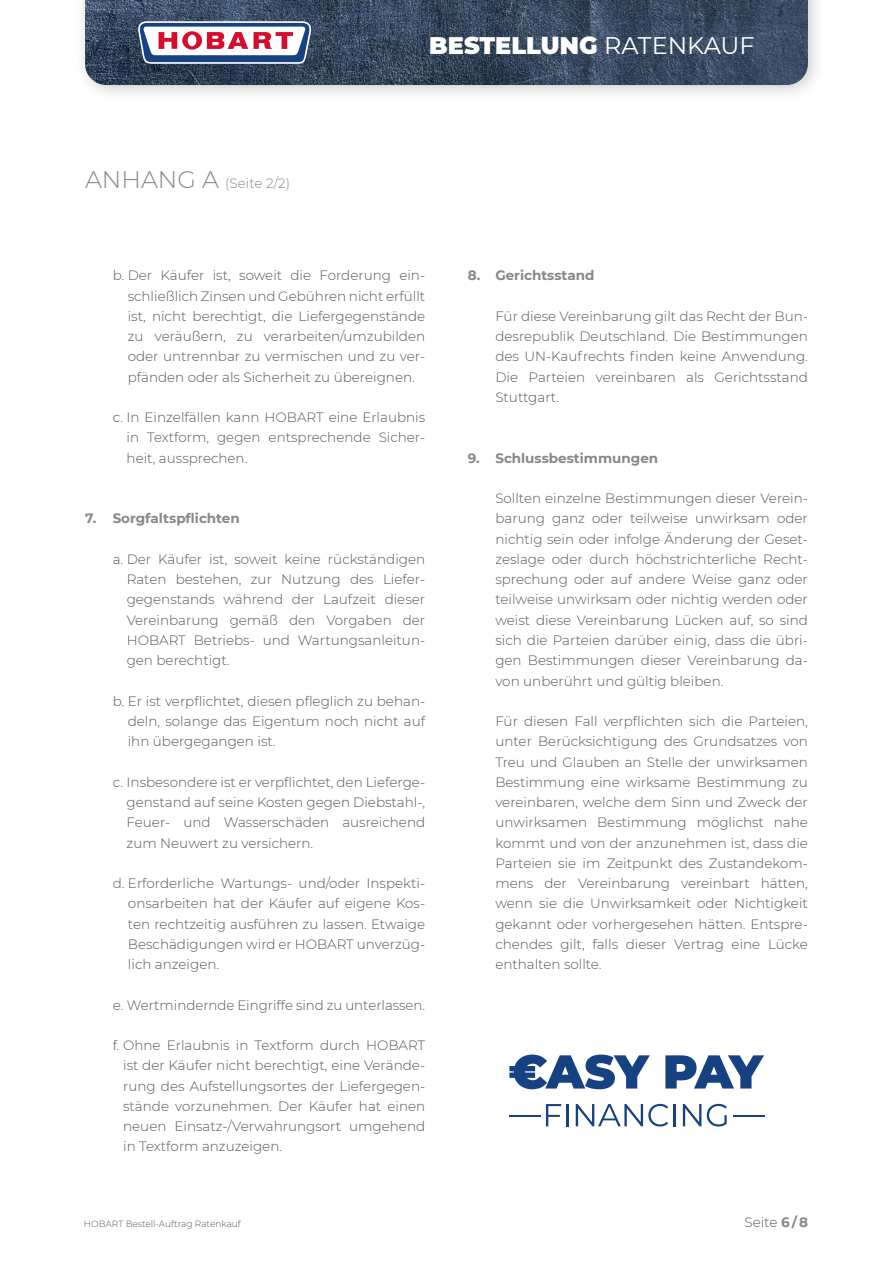
<style>
.page{position:relative;width:893px;height:1263px;background:#fff}
.page>*{position:absolute;margin:0;border:0;box-sizing:border-box;transform-origin:0 0}
.t1{font:900 24px "Montserrat";color:#fff}
.t2{font:300 13.5px/20.2px "Montserrat";color:#565656;text-align:justify}
.t3{font:700 13.5px "Montserrat";color:#878786}
.t4{font:300 13.5px "Montserrat";color:#878786}
.t5{font:300 9px "Montserrat";color:#565656}
.s1{font-size:24px}
.s2{font-weight:400}
.s3{font-weight:700;color:#878786}
</style>
<div class="page">
<div style="left:74px;top:0;width:751px;height:102px;background:#000;opacity:.2"></div>
<img style="left:85px;top:0;width:723px;height:85px">
<svg style="left:138px;top:21px;width:173px;height:43px"></svg>
<svg style="left:546px;top:1104px;width:15px;height:22px"></svg>
<hr style="left:566px;top:1104px;width:2px;height:22px;background:#164282">
<svg style="left:576px;top:1104px;width:92px;height:22px"></svg>
<hr style="left:673px;top:1104px;width:3px;height:22px;background:#164282">
<svg style="left:683px;top:1104px;width:18px;height:22px"></svg>
<svg style="left:707px;top:1104px;width:20px;height:22px"></svg>
<svg style="left:509px;top:1054px;width:141px;height:35px"></svg>
<svg style="left:665px;top:1055px;width:99px;height:33px"></svg>
<hr style="left:509px;top:1115px;width:31px;height:1px;background:#164282">
<hr style="left:733px;top:1115px;width:31px;height:1px;background:#164282">
<p class="t4" style="left:85px;top:174px;width:207px"><span class="s1">ANHANG A</span> (Seite 2/2)</p>
<h1 class="t1" style="left:429px;top:28px;width:327px">BESTELLUNG <span class="s2">RATENKAUF</span></h1>
<p class="t2" style="left:128px;top:265px;width:299px;text-indent:-15px">b. Der Käufer ist, soweit die Forderung ein&shy;schließlich Zinsen und Gebühren nicht erfüllt ist, nicht berechtigt, die Liefergegenstände zu veräußern, zu verarbeiten/umzubilden oder untrennbar zu vermischen und zu ver&shy;pfänden oder als Sicherheit zu übereignen.</p>
<p class="t2" style="left:127px;top:407px;width:300px;text-indent:-14px">c. In Einzelfällen kann HOBART eine Erlaubnis in Textform, gegen entsprechende Sicher&shy;heit, aussprechen.</p>
<p class="t3" style="left:85px;top:509px;width:156px">7. Sorgfaltspflichten</p>
<p class="t2" style="left:127px;top:549px;width:300px;text-indent:-14px">a. Der Käufer ist, soweit keine rückständigen Raten bestehen, zur Nutzung des Liefer&shy;gegenstands während der Laufzeit dieser Vereinbarung gemäß den Vorgaben der HOBART Betriebs- und Wartungsanleitun&shy;gen berechtigt.</p>
<p class="t2" style="left:128px;top:690px;width:299px;text-indent:-15px">b. Er ist verpflichtet, diesen pfleglich zu behan&shy;deln, solange das Eigentum noch nicht auf ihn übergegangen ist.</p>
<p class="t2" style="left:127px;top:771px;width:300px;text-indent:-14px">c. Insbesondere ist er verpflichtet, den Lieferge&shy;genstand auf seine Kosten gegen Diebstahl-, Feuer- und Wasserschäden ausreichend zum Neuwert zu versichern.</p>
<p class="t2" style="left:128px;top:873px;width:299px;text-indent:-15px">d. Erforderliche Wartungs- und/oder Inspekti&shy;onsarbeiten hat der Käufer auf eigene Kos&shy;ten rechtzeitig ausführen zu lassen. Etwaige Beschädigungen wird er HOBART unverzüg&shy;lich anzeigen.</p>
<p class="t2" style="left:113px;top:994px;width:314px">e. Wertmindernde Eingriffe sind zu unterlassen.</p>
<p class="t2" style="left:123px;top:1035px;width:304px;text-indent:-10px">f. Ohne Erlaubnis in Textform durch HOBART ist der Käufer nicht berechtigt, eine Verände&shy;rung des Aufstellungsortes der Liefergegen&shy;stände vorzunehmen. Der Käufer hat einen neuen Einsatz-/Verwahrungsort umgehend in Textform anzuzeigen.</p>
<p class="t3" style="left:468px;top:266px;width:128px">8. Gerichtsstand</p>
<p class="t2" style="left:495px;top:306px;width:314px">Für diese Vereinbarung gilt das Recht der Bun&shy;desrepublik Deutschland. Die Bestimmungen des UN-Kaufrechts finden keine Anwendung.<br>Die Parteien vereinbaren als Gerichtsstand Stuttgart.</p>
<p class="t3" style="left:468px;top:448px;width:192px">9. Schlussbestimmungen</p>
<p class="t2" style="left:495px;top:488px;width:314px">Sollten einzelne Bestimmungen dieser Verein&shy;barung ganz oder teilweise unwirksam oder nichtig sein oder infolge Änderung der Geset&shy;zeslage oder durch höchstrichterliche Recht&shy;sprechung oder auf andere Weise ganz oder teilweise unwirksam oder nichtig werden oder weist diese Vereinbarung Lücken auf, so sind sich die Parteien darüber einig, dass die übri&shy;gen Bestimmungen dieser Vereinbarung da&shy;von unberührt und gültig bleiben.</p>
<p class="t2" style="left:495px;top:711px;width:314px">Für diesen Fall verpflichten sich die Parteien, unter Berücksichtigung des Grundsatzes von Treu und Glauben an Stelle der unwirksamen Bestimmung eine wirksame Bestimmung zu vereinbaren, welche dem Sinn und Zweck der unwirksamen Bestimmung möglichst nahe kommt und von der anzunehmen ist, dass die Parteien sie im Zeitpunkt des Zustandekom&shy;mens der Vereinbarung vereinbart hätten, wenn sie die Unwirksamkeit oder Nichtigkeit gekannt oder vorhergesehen hätten. Entspre&shy;chendes gilt, falls dieser Vertrag eine Lücke enthalten sollte.</p>
<p class="t5" style="left:84px;top:1217px;width:158px">HOBART Bestell-Auftrag Ratenkauf</p>
<p class="t2" style="left:744px;top:1212px;width:65px">Seite <span class="s3">6 / 8</span></p>
</div>
